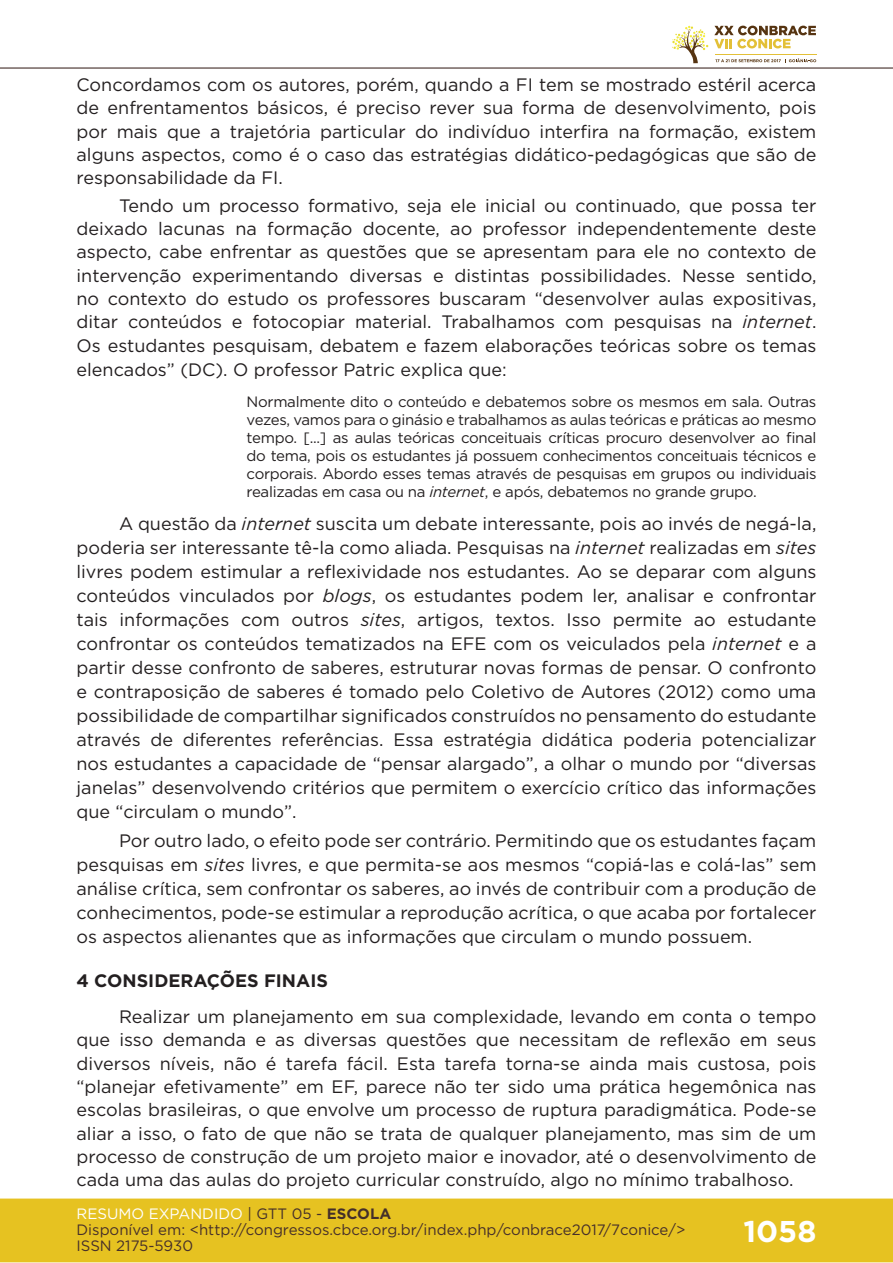
<style>
.page{position:relative;width:893px;height:1263px;background:#fff}
.page>*{position:absolute;margin:0;border:0;box-sizing:border-box;transform-origin:0 0}
.t1{font:700 30px "Gotham";color:#fff}
.t2{font:18px/24px "Gotham";color:#231f20;text-align:justify}
.t3{font:700 18px "Gotham";color:#231f20}
.t4{font:15px/18px "Gotham";letter-spacing:-.02em;color:#231f20;text-align:justify}
.t5{font:15px/16px "Gotham";color:#462f2a}
.s1{font-style:italic}
.s2{color:#fff}
.s3{color:#442f2a}
.s4{font-weight:700;color:#442f2a}
</style>
<div class="page">
<div style="left:0;top:1198px;width:893px;height:64px;background:#e6c221;border:2px solid #e6c221"></div>
<hr style="left:0;top:67px;width:893px;height:2px;background:#442f2a">
<svg style="left:672px;top:26px;width:144px;height:37px"></svg>
<p class="t2" style="left:77px;top:73px;width:741px;line-height:23.2px">Concordamos com os autores, porém, quando a FI tem se mostrado estéril acerca de enfrentamentos básicos, é preciso rever sua forma de desenvolvimento, pois por mais que a trajetória particular do indivíduo interfira na formação, existem alguns aspectos, como é o caso das estratégias didático-pedagógicas que são de responsabilidade da FI.</p>
<p class="t2" style="left:77px;top:193px;width:741px;line-height:23.4px;text-indent:43px">Tendo um processo formativo, seja ele inicial ou continuado, que possa ter deixado lacunas na formação docente, ao professor independentemente deste aspecto, cabe enfrentar as questões que se apresentam para ele no contexto de intervenção experimentando diversas e distintas possibilidades. Nesse sentido, no contexto do estudo os professores buscaram “desenvolver aulas expositivas, ditar conteúdos e fotocopiar material. Trabalhamos com pesquisas na <span class="s1">internet</span>.<br>Os estudantes pesquisam, debatem e fazem elaborações teóricas sobre os temas elencados” (DC). O professor Patric explica que:</p>
<p class="t4" style="left:247px;top:392px;width:571px">Normalmente dito o conteúdo e debatemos sobre os mesmos em sala. Outras vezes, vamos para o ginásio e trabalhamos as aulas teóricas e práticas ao mesmo tempo. [...] as aulas teóricas conceituais críticas procuro desenvolver ao final do tema, pois os estudantes já possuem conhecimentos conceituais técnicos e corporais. Abordo esses temas através de pesquisas em grupos ou individuais realizadas em casa ou na <span class="s1">internet</span>, e após, debatemos no grande grupo.</p>
<p class="t2" style="left:77px;top:511px;width:741px;text-indent:43px">A questão da <span class="s1">internet</span> suscita um debate interessante, pois ao invés de negá-la, poderia ser interessante tê-la como aliada. Pesquisas na <span class="s1">internet</span> realizadas em <span class="s1">sites </span>livres podem estimular a reflexividade nos estudantes. Ao se deparar com alguns conteúdos vinculados por <span class="s1">blogs</span>, os estudantes podem ler, analisar e confrontar tais informações com outros <span class="s1">sites</span>, artigos, textos. Isso permite ao estudante confrontar os conteúdos tematizados na EFE com os veiculados pela <span class="s1">internet</span> e a partir desse confronto de saberes, estruturar novas formas de pensar. O confronto e contraposição de saberes é tomado pelo Coletivo de Autores (2012) como uma possibilidade de compartilhar significados construídos no pensamento do estudante através de diferentes referências. Essa estratégia didática poderia potencializar nos estudantes a capacidade de “pensar alargado”, a olhar o mundo por “diversas janelas” desenvolvendo critérios que permitem o exercício crítico das informações que “circulam o mundo”.</p>
<p class="t2" style="left:77px;top:828px;width:741px;text-indent:43px">Por outro lado, o efeito pode ser contrário. Permitindo que os estudantes façam pesquisas em <span class="s1">sites</span> livres, e que permita-se aos mesmos “copiá-las e colá-las” sem análise crítica, sem confrontar os saberes, ao invés de contribuir com a produção de conhecimentos, pode-se estimular a reprodução acrítica, o que acaba por fortalecer os aspectos alienantes que as informações que circulam o mundo possuem.</p>
<p class="t3" style="left:77px;top:969px;width:253px">4 CONSIDERAÇÕES FINAIS</p>
<p class="t2" style="left:77px;top:1005px;width:741px;line-height:23.2px;text-indent:43px">Realizar um planejamento em sua complexidade, levando em conta o tempo que isso demanda e as diversas questões que necessitam de reflexão em seus diversos níveis, não é tarefa fácil. Esta tarefa torna-se ainda mais custosa, pois “planejar efetivamente” em EF, parece não ter sido uma prática hegemônica nas escolas brasileiras, o que envolve um processo de ruptura paradigmática. Pode-se aliar a isso, o fato de que não se trata de qualquer planejamento, mas sim de um processo de construção de um projeto maior e inovador, até o desenvolvimento de cada uma das aulas do projeto curricular construído, algo no mínimo trabalhoso.</p>
<p class="t5" style="left:77px;top:1205px;width:610px"><span class="s2">RESUMO EXPANDIDO</span> <span class="s3">| GTT 05 -</span> <span class="s4">ESCOLA<br></span>Disponível em: &lt;http://congressos.cbce.org.br/index.php/conbrace2017/7conice/&gt;<br>ISSN 2175-5930</p>
<h1 class="t1" style="left:743px;top:1212px;width:75px">1058</h1>
</div>
